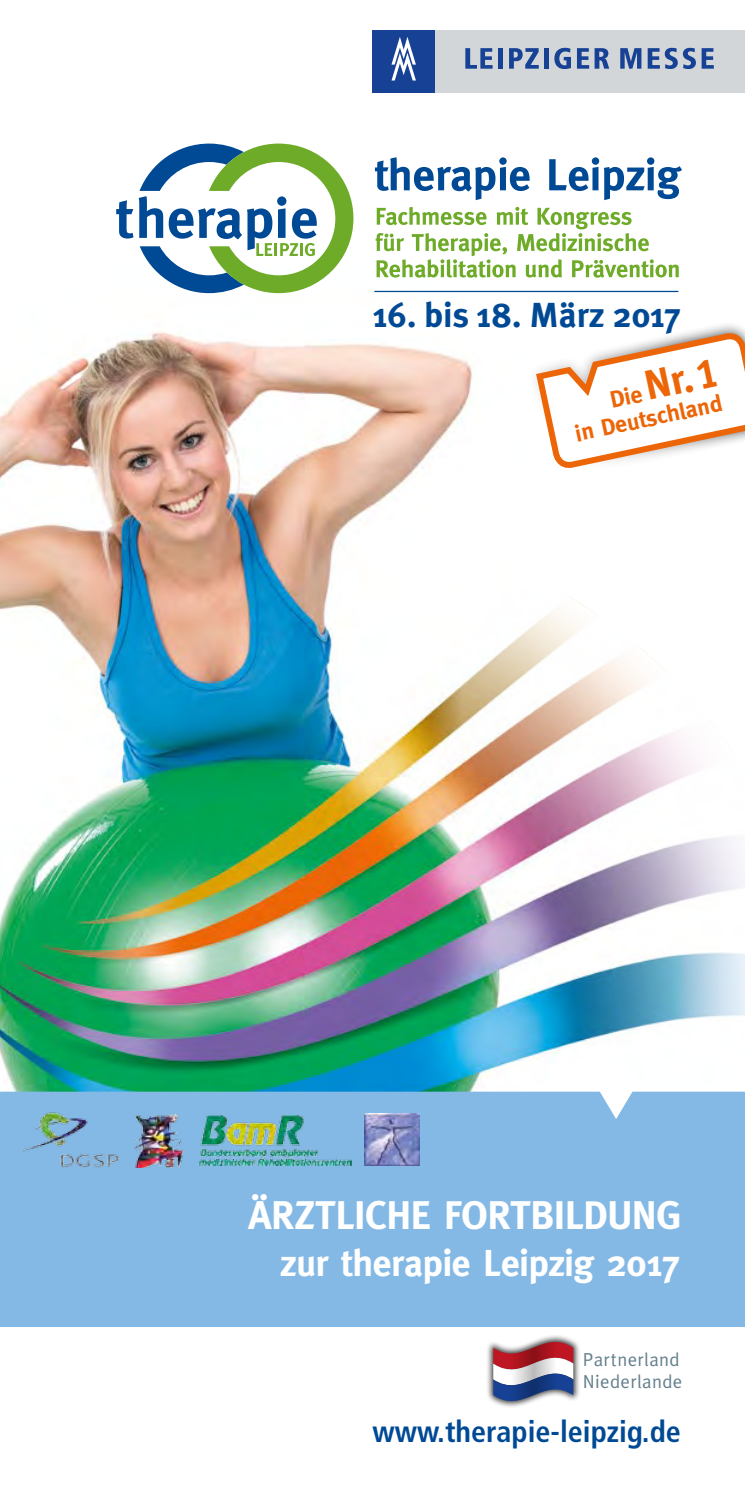
<style>
.page{position:relative;width:745px;height:1489px;background:#fff}
.page>*{position:absolute;margin:0;border:0;box-sizing:border-box;transform-origin:0 0}
.t1{font:700 40px "Meta Plus";letter-spacing:-.005em;color:#fff}
.t2{font:700 37.5px "Meta Plus";letter-spacing:-.01em;color:#fff}
.t3{font:700 34.75px "Meta Plus";color:#004994}
.t4{font:700 condensed 30px "Frutiger";color:#004994}
.t5{font:700 23.75px "Meta";color:#ec6608}
.t6{font:700 23.5px "Meta";color:#ec6608}
.t7{font:18.75px/22.5px "Meta Plus Normal";letter-spacing:.02em;color:#637f8c}
.s1{font-size:41.5px}
.s2{font-family:"Meta Bold Caps";font-weight:400;font-size:41.5px}
</style>
<div class="page">
<img style="left:0;top:168px;width:682px;height:923px">
<img style="left:425px;top:483px;width:319px;height:562px">
<div style="left:525px;top:321px;width:219px;height:158px;background:#fff"></div>
<svg style="left:536px;top:334px;width:208px;height:133px"></svg>
<svg style="left:375px;top:157px;width:154px;height:43px"></svg>
<svg style="left:549px;top:157px;width:132px;height:43px"></svg>
<hr style="left:374px;top:291px;width:304px;height:1px;background:#004994">
<svg style="left:116px;top:200px;width:17px;height:38px"></svg>
<svg style="left:139px;top:144px;width:214px;height:149px"></svg>
<svg style="left:375px;top:207px;width:303px;height:71px"></svg>
<div style="left:434px;top:30px;width:310px;height:62px;background:#d3d6d8"></div>
<svg style="left:465px;top:48px;width:27px;height:21px"></svg>
<div style="left:497px;top:48px;width:5px;height:21px;background:#164194"></div>
<svg style="left:509px;top:48px;width:29px;height:21px"></svg>
<div style="left:543px;top:48px;width:5px;height:21px;background:#164194"></div>
<svg style="left:554px;top:48px;width:16px;height:21px"></svg>
<svg style="left:577px;top:48px;width:11px;height:21px"></svg>
<svg style="left:594px;top:48px;width:15px;height:21px"></svg>
<svg style="left:620px;top:48px;width:21px;height:21px"></svg>
<svg style="left:647px;top:48px;width:48px;height:21px"></svg>
<svg style="left:701px;top:48px;width:12px;height:21px"></svg>
<div style="left:372px;top:30px;width:62px;height:62px;background:#164194"></div>
<svg style="left:391px;top:37px;width:24px;height:43px"></svg>
<div style="left:0;top:1091px;width:744px;height:236px;background:#85b9e5"></div>
<div style="left:485px;top:1334px;width:96px;height:74px;background:#000;opacity:.75"></div>
<svg style="left:493px;top:1334px;width:80px;height:74px"></svg>
<svg style="left:509px;top:1373px;width:24px;height:32px"></svg>
<svg style="left:533px;top:1373px;width:24px;height:27px"></svg>
<img style="left:134px;top:1108px;width:50px;height:59px">
<img style="left:17px;top:1110px;width:103px;height:59px">
<img style="left:198px;top:1114px;width:153px;height:50px">
<img style="left:364px;top:1113px;width:55px;height:52px">
<p class="t3" style="left:373px;top:295px;width:308px">16. bis 18. März 2017</p>
<p class="t5" style="left:607px;top:386px;width:112px;rotate:-12deg">Die <span class="s1">Nr.</span> <span class="s2">1</span></p>
<p class="t6" style="left:572px;top:420px;width:151px;rotate:-12deg">in Deutschland</p>
<h1 class="t1" style="left:248px;top:1192px;width:433px">ÄRZTLICHE FORTBILDUNG</h1>
<p class="t2" style="left:280px;top:1241px;width:401px">zur therapie Leipzig 2017</p>
<p class="t7" style="left:582px;top:1347px;width:101px">Partnerland<br>Niederlande</p>
<p class="t4" style="left:372px;top:1413px;width:310px">www.therapie-leipzig.de</p>
</div>
